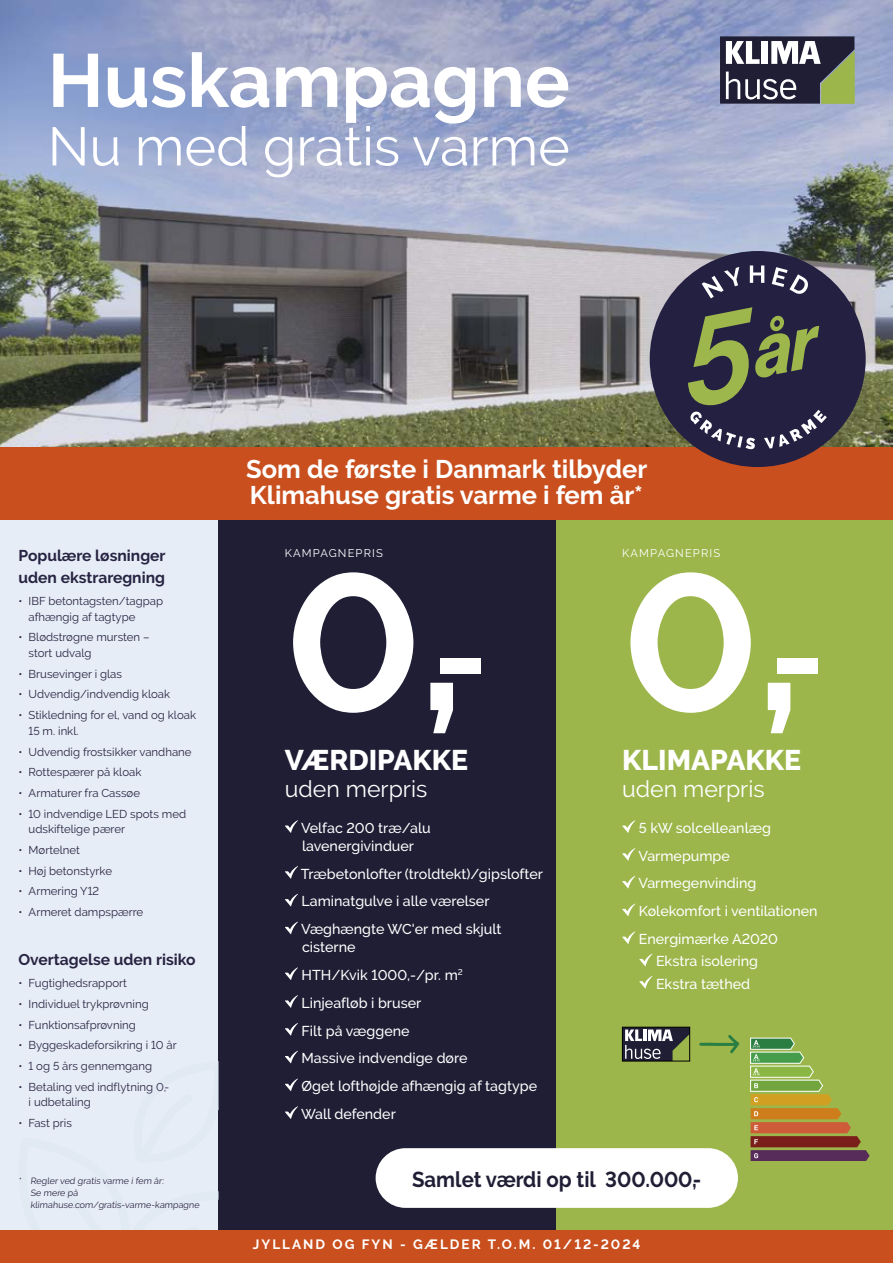
<style>
.page{position:relative;width:893px;height:1263px;background:#e7edf6}
.page>*{position:absolute;margin:0;border:0;box-sizing:border-box;transform-origin:0 0}
.t1{font:700 195px "Raleway";color:#fff}
.t2{font:700 75px "Raleway";color:#fff}
.t3{font:54px "Raleway";color:#fff}
.t4{font:800 28.35px "Raleway";color:#fff}
.t5{font:700 25.5px/25.5px "Raleway";color:#fff}
.t6{font:23.1px "Raleway";color:#fff}
.t7{font:700 21.6px "Raleway";color:#1f1e35;scale:.94 1}
.t8{font:700 15.6px/21.6px "Raleway";color:#272342}
.t9{font:500 14.25px/27.8px "Raleway";color:#fff}
.t10{font:700 13.5px "Raleway";letter-spacing:.15em;color:#fff}
.t11{font:11.4px/15.6px "Raleway";color:#272342}
.t12{font:11.25px "Raleway";letter-spacing:.1em;color:#fff}
.t13{font:9px/12px "Raleway";color:#272342}
</style>
<div class="page">
<img style="left:0;top:0;width:893px;height:448px">
<img style="left:0;top:0;width:642px;height:247px">
<div style="left:556px;top:471px;width:337px;height:792px;background:#9cb64b"></div>
<div style="left:219px;top:471px;width:337px;height:792px;background:#1f1e35"></div>
<svg style="left:622px;top:820px;width:13px;height:13px"></svg>
<svg style="left:622px;top:848px;width:13px;height:13px"></svg>
<svg style="left:622px;top:876px;width:13px;height:12px"></svg>
<svg style="left:622px;top:904px;width:13px;height:12px"></svg>
<svg style="left:622px;top:931px;width:13px;height:13px"></svg>
<svg style="left:639px;top:954px;width:13px;height:12px"></svg>
<svg style="left:639px;top:976px;width:13px;height:12px"></svg>
<svg style="left:285px;top:820px;width:13px;height:13px"></svg>
<svg style="left:285px;top:866px;width:13px;height:13px"></svg>
<svg style="left:285px;top:894px;width:13px;height:12px"></svg>
<svg style="left:285px;top:922px;width:13px;height:12px"></svg>
<svg style="left:285px;top:967px;width:13px;height:13px"></svg>
<svg style="left:285px;top:995px;width:13px;height:13px"></svg>
<div style="left:440px;top:659px;width:41px;height:15px;background:#fff"></div>
<div style="left:777px;top:659px;width:41px;height:15px;background:#fff"></div>
<div style="left:0;top:448px;width:893px;height:72px;background:#c94f1e"></div>
<svg style="left:720px;top:36px;width:134px;height:68px;background:#606365"></svg>
<div style="left:650px;top:251px;width:216px;height:216px;background:#242041;border-radius:50%"></div>
<svg style="left:688px;top:307px;width:139px;height:142px"></svg>
<svg style="left:702px;top:267px;width:37px;height:31px"></svg>
<svg style="left:750px;top:265px;width:14px;height:18px"></svg>
<svg style="left:772px;top:267px;width:36px;height:27px"></svg>
<svg style="left:0;top:1023px;width:893px;height:240px"></svg>
<h2 class="t2" style="left:48px;top:38px;width:524px">Huskampagne</h2>
<h3 class="t3" style="left:48px;top:115px;width:524px">Nu med gratis varme</h3>
<h3 class="t8" style="left:18px;top:545px;width:149px">Populære løsninger uden ekstraregning</h3>
<p class="t11" style="left:29px;top:593px;width:136px;text-indent:-10px">• IBF betontagsten/tagpap afhængig af tagtype</p>
<p class="t11" style="left:29px;top:630px;width:123px;text-indent:-10px">• Blødstrøgne mursten – stort udvalg</p>
<p class="t11" style="left:18px;top:666px;width:105px">• Brusevinger i glas</p>
<p class="t11" style="left:18px;top:687px;width:153px">• Udvendig/indvendig kloak</p>
<p class="t11" style="left:29px;top:707px;width:169px;text-indent:-10px">• Stikledning for el, vand og kloak<br>15 m. inkl.</p>
<p class="t11" style="left:18px;top:744px;width:175px">• Udvendig frostsikker vandhane</p>
<p class="t11" style="left:18px;top:764px;width:125px">• Rottespærer på kloak</p>
<p class="t11" style="left:18px;top:785px;width:123px">• Armaturer fra Cassøe</p>
<p class="t11" style="left:29px;top:806px;width:159px;text-indent:-10px">• 10 indvendige LED spots med udskiftelige pærer</p>
<p class="t11" style="left:18px;top:842px;width:63px">• Mørtelnet</p>
<p class="t11" style="left:18px;top:863px;width:95px">• Høj betonstyrke</p>
<p class="t11" style="left:18px;top:883px;width:82px">• Armering Y12</p>
<p class="t11" style="left:18px;top:904px;width:126px">• Armeret dampspærre</p>
<h3 class="t8" style="left:18px;top:948px;width:179px">Overtagelse uden risiko</h3>
<p class="t11" style="left:18px;top:975px;width:110px">• Fugtighedsrapport</p>
<p class="t11" style="left:18px;top:996px;width:132px">• Individuel trykprøvning</p>
<p class="t11" style="left:18px;top:1017px;width:119px">• Funktionsafprøvning</p>
<p class="t11" style="left:18px;top:1037px;width:160px">• Byggeskadeforsikring i 10 år</p>
<p class="t11" style="left:18px;top:1058px;width:135px">• 1 og 5 års gennemgang</p>
<p class="t11" style="left:29px;top:1079px;width:142px;text-indent:-10px">• Betaling ved indflytning 0,- i udbetaling</p>
<p class="t11" style="left:18px;top:1115px;width:55px">• Fast pris</p>
<p class="t13" style="left:30px;top:1175px;width:172px;text-indent:-12px">* Regler ved gratis varme i fem år:<br>Se mere på klimahuse.com/gratis-varme-kampagne</p>
<h3 class="t5" style="left:246px;top:457px;width:403px">Som de første i Danmark tilbyder<br>Klimahuse gratis varme i fem år*</h3>
<p class="t12" style="left:285px;top:546px;width:99px">KAMPAGNEPRIS</p>
<p class="t12" style="left:622px;top:546px;width:99px">KAMPAGNEPRIS</p>
<h1 class="t1" style="left:285px;top:531px;width:518px">0, 0,</h1>
<h3 class="t4" style="left:285px;top:744px;width:185px">VÆRDIPAKKE</h3>
<h3 class="t6" style="left:285px;top:775px;width:144px">uden merpris</h3>
<p class="t9" style="left:301px;top:819px;width:131px;line-height:18px">Velfac 200 træ/alu lavenergivinduer</p>
<p class="t9" style="left:301px;top:860px;width:244px">Træbetonlofter (troldtekt)/gipslofter<br>Laminatgulve i alle værelser<br>Væghængte WC'er med skjult</p>
<p class="t9" style="left:301px;top:933px;width:238px">cisterne<br>HTH/Kvik 1000,-/pr. m<sup>2<br></sup>Linjeafløb i bruser<br>Filt på væggene<br>Massive indvendige døre<br>Øget lofthøjde afhængig af tagtype<br>Wall defender</p>
<h3 class="t4" style="left:622px;top:744px;width:180px">KLIMAPAKKE</h3>
<h3 class="t6" style="left:622px;top:775px;width:144px">uden merpris</h3>
<p class="t9" style="left:638px;top:814px;width:181px">5 kW solcelleanlæg<br>Varmepumpe<br>Varmegenvinding<br>Kølekomfort i ventilationen<br>Energimærke A2020</p>
<p class="t9" style="left:656px;top:950px;width:104px;line-height:22.2px">Ekstra isolering<br>Ekstra tæthed</p>
<h3 class="t7" style="left:412px;top:1167px;width:309px">Samlet værdi op til 300.000,-</h3>
<p class="t10" style="left:253px;top:1237px;width:389px">JYLLAND OG FYN - GÆLDER T.O.M. 01/12-2024</p>
</div>
